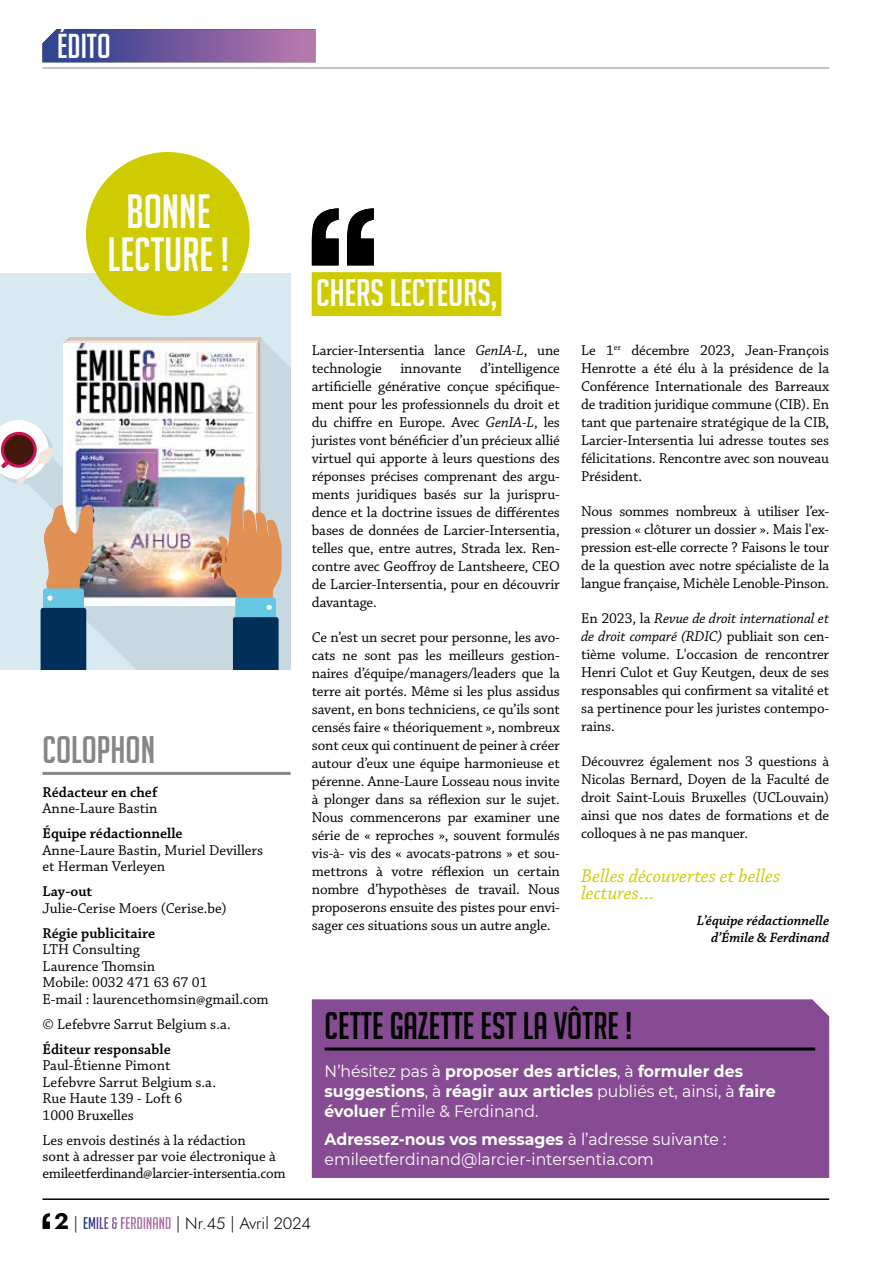
<style>
.page{position:relative;width:893px;height:1263px;background:#fff}
.page>*{position:absolute;margin:0;border:0;box-sizing:border-box;transform-origin:0 0}
.t1{font:46.8px/43.2px "Big Noodle Titling";color:#fff;text-align:center;scale:.96 1}
.t2{font:37.5px "Big Noodle Titling";color:#000}
.t3{font:37.5px "Big Noodle Titling";color:#fff}
.t4{font:37.5px "Big Noodle Titling";color:#868688}
.t5{font:33.75px "Big Noodle Titling";color:#fff}
.t6{font:italic 19.5px/17.2px "Chaparral Pro";color:#cecb00}
.t7{font:700 16.5px/19.8px "Montserrat";color:#fff;scale:.95 1}
.t8{font:16.5px/19.8px "Montserrat";color:#fff;scale:.95 1}
.t9{font:16.5px "Jost";color:#000}
.t10{font:15px/18px "Chaparral Pro";letter-spacing:-.01em;color:#000;text-align:justify}
.t11{font:600 15px "Chaparral Pro";color:#000}
.t12{font:italic 600 14.25px/17.2px "Chaparral Pro";color:#000;text-align:right}
.s1{font-style:italic}
.s2{font-weight:400}
.s3{font-weight:700}
.s4{font-weight:700;font-size:22.5px}
.s5{font-family:"Big Noodle Titling";color:#fff}
</style>
<div class="page">
<svg style="left:43px;top:1213px;width:7px;height:16px"></svg>
<hr style="left:43px;top:1198px;width:786px;height:2px;background:#000">
<hr style="left:43px;top:67px;width:786px;height:2px;background:#b1b3b4">
<div style="left:312px;top:999px;width:517px;height:179px;background:#874b94"></div>
<hr style="left:325px;top:1047px;width:490px;height:3px;background:#000">
<hr style="left:43px;top:772px;width:248px;height:3px;background:#868688">
<svg style="left:43px;top:29px;width:272px;height:33px;background:#715b9d"></svg>
<div style="left:0;top:273px;width:291px;height:397px;background:#d8e9f2"></div>
<svg style="left:261px;top:338px;width:30px;height:332px;background:#c8d9e2"></svg>
<svg style="left:63px;top:338px;width:6px;height:6px"></svg>
<img style="left:67px;top:344px;width:186px;height:73px">
<img style="left:0;top:417px;width:282px;height:253px">
<div style="left:86px;top:152px;width:164px;height:164px;background:#cecb00;border-radius:50%"></div>
<div style="left:312px;top:272px;width:189px;height:44px;background:#cecb00"></div>
<svg style="left:312px;top:208px;width:27px;height:57px"></svg>
<svg style="left:347px;top:208px;width:27px;height:57px"></svg>
<h3 class="t5" style="left:57px;top:28px;width:55px">ÉDITO</h3>
<h3 class="t5" style="left:57px;top:28px;width:46px">XXXX</h3>
<h1 class="t1" style="left:108px;top:190px;width:128px">BONNE<br>LECTURE !</h1>
<h2 class="t4" style="left:43px;top:730px;width:114px">COLOPHON</h2>
<p class="t11" style="left:43px;top:783px;width:116px">Rédacteur en chef</p>
<p class="t10" style="left:43px;top:800px;width:116px">Anne-Laure Bastin</p>
<p class="t11" style="left:43px;top:825px;width:141px">Équipe rédactionnelle</p>
<p class="t10" style="left:43px;top:842px;width:222px;line-height:16.5px">Anne-Laure Bastin, Muriel Devillers et Herman Verleyen</p>
<p class="t11" style="left:43px;top:883px;width:51px">Lay-out</p>
<p class="t10" style="left:43px;top:900px;width:186px">Julie-Cerise Moers (Cerise.be)</p>
<p class="t11" style="left:43px;top:925px;width:114px">Régie publicitaire</p>
<p class="t10" style="left:43px;top:942px;width:228px;line-height:16.5px;text-align:left">LTH Consulting<br>Laurence Thomsin<br>Mobile: 0032 471 63 67 01<br>E-mail : laurencethomsin@gmail.com</p>
<p class="t10" style="left:43px;top:1016px;width:190px">© Lefebvre Sarrut Belgium s.a.</p>
<p class="t11" style="left:43px;top:1041px;width:130px">Éditeur responsable</p>
<p class="t10" style="left:43px;top:1058px;width:175px;line-height:16.5px;text-align:left">Paul-Étienne Pimont<br>Lefebvre Sarrut Belgium s.a.<br>Rue Haute 139 - Loft 6<br>1000 Bruxelles</p>
<p class="t10" style="left:43px;top:1132px;width:245px;line-height:16.5px;text-align:left">Les envois destinés à la rédaction<br>sont à adresser par voie électronique à emileetferdinand@larcier-intersentia.com</p>
<h2 class="t3" style="left:316px;top:273px;width:182px">CHERS LECTEURS,</h2>
<p class="t10" style="left:312px;top:342px;width:250px">Larcier-Intersentia lance <span class="s1">GenIA-L</span>, une technologie innovante d’intelligence artificielle générative conçue spécifique&shy;ment pour les professionnels du droit et du chiffre en Europe. Avec <span class="s1">GenIA-L</span>, les juristes vont bénéficier d’un précieux allié virtuel qui apporte à leurs questions des réponses précises comprenant des argu&shy;ments juridiques basés sur la jurispru&shy;dence et la doctrine issues de différentes bases de données de Larcier-Intersentia, telles que, entre autres, Strada lex. Ren&shy;contre avec Geoffroy de Lantsheere, CEO de Larcier-Intersentia, pour en découvrir davantage.</p>
<p class="t10" style="left:312px;top:629px;width:250px">Ce n’est un secret pour personne, les avo&shy;cats ne sont pas les meilleurs gestion&shy;naires d’équipe/managers/leaders que la terre ait portés. Même si les plus assidus savent, en bons techniciens, ce qu’ils sont censés faire « théoriquement », nombreux sont ceux qui continuent de peiner à créer autour d’eux une équipe harmonieuse et pérenne. Anne-Laure Losseau nous invite à plonger dans sa réflexion sur le sujet.<br>Nous commencerons par examiner une série de « reproches », souvent formulés vis-à- vis des « avocats-patrons » et sou&shy;mettrons à votre réflexion un certain nombre d’hypothèses de travail. Nous proposerons ensuite des pistes pour envi&shy;sager ces situations sous un autre angle.</p>
<p class="t10" style="left:581px;top:342px;width:250px">Le 1<sup>er</sup> décembre 2023, Jean-François Henrotte a été élu à la présidence de la Conférence Internationale des Barreaux de tradition juridique commune (CIB). En tant que partenaire stratégique de la CIB, Larcier-Intersentia lui adresse toutes ses félicitations. Rencontre avec son nouveau Président.</p>
<p class="t10" style="left:581px;top:503px;width:250px">Nous sommes nombreux à utiliser l’ex&shy;pression « clôturer un dossier ». Mais l'ex&shy;pression est-elle correcte ? Faisons le tour de la question avec notre spécialiste de la langue française, Michèle Lenoble-Pinson.</p>
<p class="t10" style="left:581px;top:610px;width:250px">En 2023, la <span class="s1">Revue de droit international et de droit comparé (RDIC)</span> publiait son cen&shy;tième volume. L'occasion de rencontrer Henri Culot et Guy Keutgen, deux de ses responsables qui confirment sa vitalité et sa pertinence pour les juristes contempo&shy;rains.</p>
<p class="t10" style="left:581px;top:753px;width:250px">Découvrez également nos 3 questions à Nicolas Bernard, Doyen de la Faculté de droit Saint-Louis Bruxelles (UCLouvain) ainsi que nos dates de formations et de colloques à ne pas manquer.</p>
<h3 class="t6" style="left:581px;top:868px;width:201px">Belles découvertes et belles lectures…</h3>
<p class="t12" style="left:697px;top:912px;width:134px">L’équipe rédactionnelle d’Émile &amp; Ferdinand</p>
<h2 class="t2" style="left:325px;top:1005px;width:309px">CETTE GAZETTE EST LA VÔTRE !</h2>
<p class="t7" style="left:325px;top:1061px;width:476px"><span class="s2">N’hésitez pas à</span> proposer des articles<span class="s2">, à</span> formuler des suggestions<span class="s2">, à</span> réagir aux articles <span class="s2">publiés et, ainsi, à</span> faire évoluer <span class="s2">Émile &amp; Ferdinand.</span></p>
<p class="t8" style="left:325px;top:1129px;width:424px"><span class="s3">Adressez-nous vos messages</span> à l’adresse suivante : emileetferdinand@larcier-intersentia.com</p>
<p class="t9" style="left:54px;top:1212px;width:258px"><span class="s4">2</span> | <span class="s5">EMILE &amp; FERDINAND</span> | Nr.45 | Avril 2024</p>
</div>
